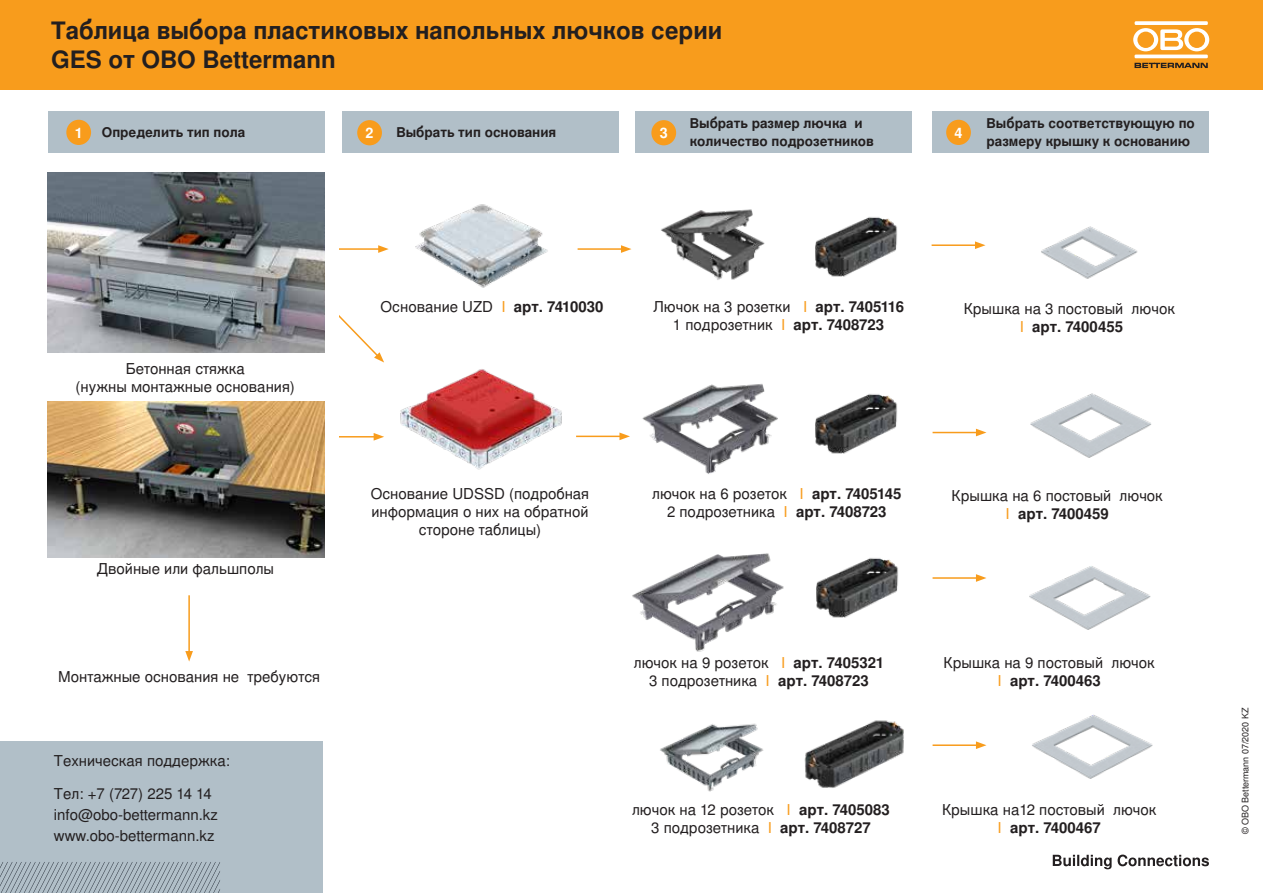
<style>
.page{position:relative;width:1263px;height:893px;background:#fff}
.page>*{position:absolute;margin:0;border:0;box-sizing:border-box;transform-origin:0 0}
.t1{font:700 24px/28.8px "Nimbus San LOT";color:#231f20}
.t2{font:15px/18px "Nimbus San LOT";color:#231f20;text-align:center}
.t3{font:700 14.4px "Nimbus San LOT";color:#fff}
.t4{font:700 13.5px/18px "Nimbus San LOT";color:#231f20}
.t5{font:9px "Nimbus San LOT";color:#231f20}
.s1{color:#f89c1c}
.s2{font-weight:700}
</style>
<div class="page">
<div style="left:0;top:741px;width:323px;height:152px;background:#b1bfc8"></div>
<div style="left:48px;top:112px;width:276px;height:41px;background:#b1bfc8"></div>
<div style="left:66px;top:120px;width:25px;height:25px;background:#f89c1c;border-radius:50%"></div>
<div style="left:0;top:0;width:1263px;height:89px;background:#f89c1c"></div>
<hr style="left:1134px;top:55px;width:74px;height:3px;background:#fff">
<svg style="left:1133px;top:28px;width:76px;height:23px"></svg>
<svg style="left:1134px;top:21px;width:74px;height:4px"></svg>
<svg style="left:1134px;top:63px;width:74px;height:5px"></svg>
<div style="left:932px;top:112px;width:277px;height:41px;background:#b1bfc8"></div>
<div style="left:636px;top:112px;width:276px;height:41px;background:#b1bfc8"></div>
<div style="left:342px;top:112px;width:277px;height:41px;background:#b1bfc8"></div>
<div style="left:357px;top:120px;width:25px;height:25px;background:#f89c1c;border-radius:50%"></div>
<div style="left:651px;top:120px;width:25px;height:25px;background:#f89c1c;border-radius:50%"></div>
<div style="left:946px;top:120px;width:25px;height:25px;background:#f89c1c;border-radius:50%"></div>
<img style="left:400px;top:369px;width:178px;height:101px">
<img style="left:1041px;top:226px;width:97px;height:53px">
<img style="left:1030px;top:393px;width:122px;height:65px">
<img style="left:1029px;top:566px;width:122px;height:64px">
<img style="left:1032px;top:714px;width:121px;height:65px">
<img style="left:660px;top:723px;width:104px;height:69px">
<img style="left:661px;top:209px;width:104px;height:71px">
<img style="left:642px;top:383px;width:136px;height:91px">
<img style="left:632px;top:553px;width:152px;height:99px">
<img style="left:815px;top:217px;width:82px;height:60px">
<img style="left:804px;top:720px;width:100px;height:68px">
<img style="left:415px;top:204px;width:133px;height:84px">
<img style="left:48px;top:401px;width:276px;height:156px">
<img style="left:48px;top:172px;width:276px;height:181px">
<img style="left:815px;top:394px;width:82px;height:60px">
<img style="left:816px;top:558px;width:82px;height:60px">
<hr style="left:335px;top:248px;width:45px;height:2px;background:#f89c1c">
<svg style="left:378px;top:245px;width:11px;height:8px"></svg>
<hr style="left:330px;top:436px;width:46px;height:1px;background:#f89c1c">
<svg style="left:374px;top:433px;width:10px;height:8px"></svg>
<hr style="left:578px;top:248px;width:45px;height:2px;background:#f89c1c">
<svg style="left:621px;top:245px;width:10px;height:8px"></svg>
<hr style="left:576px;top:436px;width:46px;height:1px;background:#f89c1c">
<svg style="left:619px;top:432px;width:11px;height:8px"></svg>
<hr style="left:188px;top:595px;width:2px;height:58px;background:#f89c1c">
<svg style="left:185px;top:651px;width:8px;height:11px"></svg>
<hr style="left:931px;top:244px;width:46px;height:2px;background:#f89c1c">
<svg style="left:975px;top:241px;width:10px;height:8px"></svg>
<hr style="left:932px;top:432px;width:46px;height:1px;background:#f89c1c">
<svg style="left:976px;top:429px;width:10px;height:7px"></svg>
<hr style="left:932px;top:577px;width:46px;height:2px;background:#f89c1c">
<svg style="left:976px;top:574px;width:10px;height:8px"></svg>
<hr style="left:932px;top:744px;width:46px;height:2px;background:#f89c1c">
<svg style="left:976px;top:741px;width:10px;height:8px"></svg>
<svg style="left:339px;top:315px;width:45px;height:47px"></svg>
<div style="left:327px;top:227px;width:12px;height:278px;background:#fff"></div>
<svg style="left:0;top:862px;width:220px;height:31px"></svg>
<svg style="left:1053px;top:855px;width:156px;height:14px"></svg>
<h1 class="t1" style="left:51px;top:17px;width:673px">Таблица выбора пластиковых напольных лючков серии<br>GES от OBO Bettermann</h1>
<p class="t3" style="left:75px;top:124px;width:10px">1</p>
<p class="t4" style="left:102px;top:124px;width:145px">Определить тип пола</p>
<p class="t4" style="left:690px;top:115px;width:186px">Выбрать размер лючка и количество подрозетников</p>
<p class="t4" style="left:396px;top:124px;width:161px">Выбрать тип основания</p>
<p class="t3" style="left:366px;top:125px;width:10px">2</p>
<p class="t3" style="left:660px;top:125px;width:10px">3</p>
<p class="t3" style="left:954px;top:124px;width:10px">4</p>
<p class="t4" style="left:986px;top:115px;width:210px">Выбрать соответствующую по размеру крышку к основанию</p>
<p class="t2" style="left:76px;top:360px;width:221px">Бетонная стяжка<br>(нужны монтажные основания)</p>
<p class="t2" style="left:97px;top:560px;width:179px">Двойные или фальшполы</p>
<p class="t2" style="left:58px;top:668px;width:263px">Монтажные основания не требуются</p>
<p class="t2" style="left:54px;top:752px;width:177px">Техническая поддержка:</p>
<p class="t2" style="left:54px;top:783px;width:165px;line-height:21px;text-align:left">Тел: +7 (727) 225 14 14 info@obo-bettermann.kz www.obo-bettermann.kz</p>
<p class="t2" style="left:381px;top:298px;width:224px">Основание UZD <span class="s1">I</span> <span class="s2">арт. 7410030</span></p>
<p class="t2" style="left:653px;top:298px;width:252px">Лючок на 3 розетки <span class="s1">I</span> <span class="s2">арт. 7405116<br></span>1 подрозетник <span class="s1">I</span> <span class="s2">арт. 7408723</span></p>
<p class="t2" style="left:964px;top:300px;width:213px">Крышка на 3 постовый лючок<br><span class="s1">I</span> <span class="s2">арт. 7400455</span></p>
<p class="t2" style="left:371px;top:485px;width:220px">Основание UDSSD (подробная информация о них на обратной стороне таблицы)</p>
<p class="t2" style="left:652px;top:485px;width:251px">лючок на 6 розеток <span class="s1">I</span> <span class="s2">арт. 7405145<br></span>2 подрозетника <span class="s1">I</span> <span class="s2">арт. 7408723</span></p>
<p class="t2" style="left:951px;top:487px;width:213px">Крышка на 6 постовый лючок<br><span class="s1">I</span> <span class="s2">арт. 7400459</span></p>
<p class="t2" style="left:634px;top:654px;width:252px">лючок на 9 розеток <span class="s1">I</span> <span class="s2">арт. 7405321<br></span>3 подрозетника <span class="s1">I</span> <span class="s2">арт. 7408723</span></p>
<p class="t2" style="left:943px;top:654px;width:213px">Крышка на 9 постовый лючок<br><span class="s1">I</span> <span class="s2">арт. 7400463</span></p>
<p class="t2" style="left:632px;top:801px;width:259px">лючок на 12 розеток <span class="s1">I</span> <span class="s2">арт. 7405083<br></span>3 подрозетника <span class="s1">I</span> <span class="s2">арт. 7408727</span></p>
<p class="t2" style="left:942px;top:801px;width:216px">Крышка на12 постовый лючок<br><span class="s1">I</span> <span class="s2">арт. 7400467</span></p>
<p class="t5" style="left:1240px;top:834px;width:128px;rotate:-90deg">© OBO Bettermann 07/2020 KZ</p>
</div>
